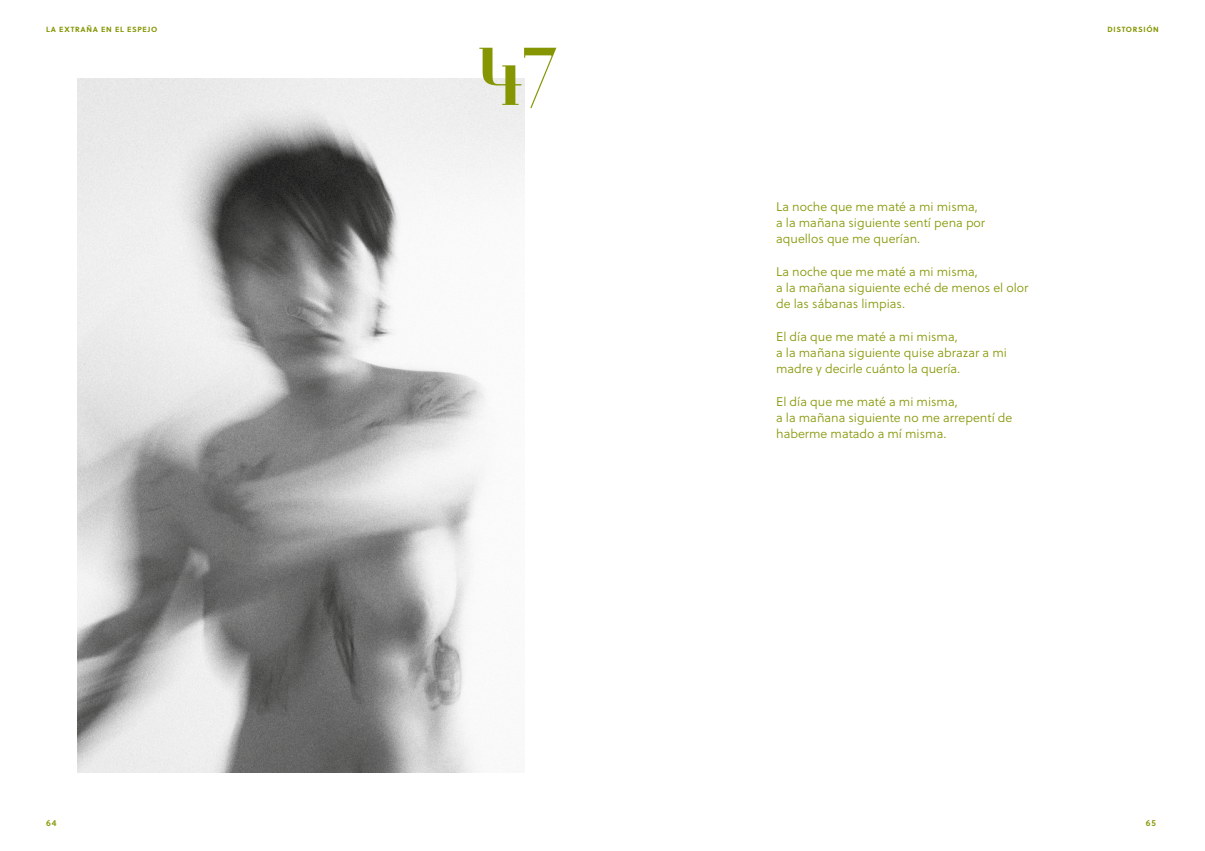
<style>
.page{position:relative;width:1205px;height:851px;background:#fff}
.page>*{position:absolute;margin:0;border:0;box-sizing:border-box;transform-origin:0 0}
.t1{font:12.5px/16.2px "Soleil Lt";color:#869603}
.t2{font:8.75px "Soleil Sb";color:#869603}
.t3{font:700 7.5px "Soleil";letter-spacing:.09em;color:#869603}
</style>
<div class="page">
<img style="left:78px;top:78px;width:446px;height:694px">
<svg style="left:479px;top:48px;width:77px;height:60px"></svg>
<p class="t3" style="left:46px;top:23px;width:113px">LA EXTRAÑA EN EL ESPEJO</p>
<p class="t3" style="left:1107px;top:23px;width:53px">DISTORSIÓN</p>
<p class="t1" style="left:776px;top:198px;width:211px">La noche que me maté a mi misma, a la mañana siguiente sentí pena por aquellos que me querían.</p>
<p class="t1" style="left:776px;top:263px;width:254px">La noche que me maté a mi misma,<br>a la mañana siguiente eché de menos el olor de las sábanas limpias.</p>
<p class="t1" style="left:776px;top:328px;width:232px">El día que me maté a mi misma,<br>a la mañana siguiente quise abrazar a mi madre y decirle cuánto la quería.</p>
<p class="t1" style="left:776px;top:393px;width:238px">El día que me maté a mi misma,<br>a la mañana siguiente no me arrepentí de haberme matado a mí misma.</p>
<p class="t2" style="left:46px;top:815px;width:12px">64</p>
<p class="t2" style="left:1146px;top:815px;width:12px">65</p>
</div>
